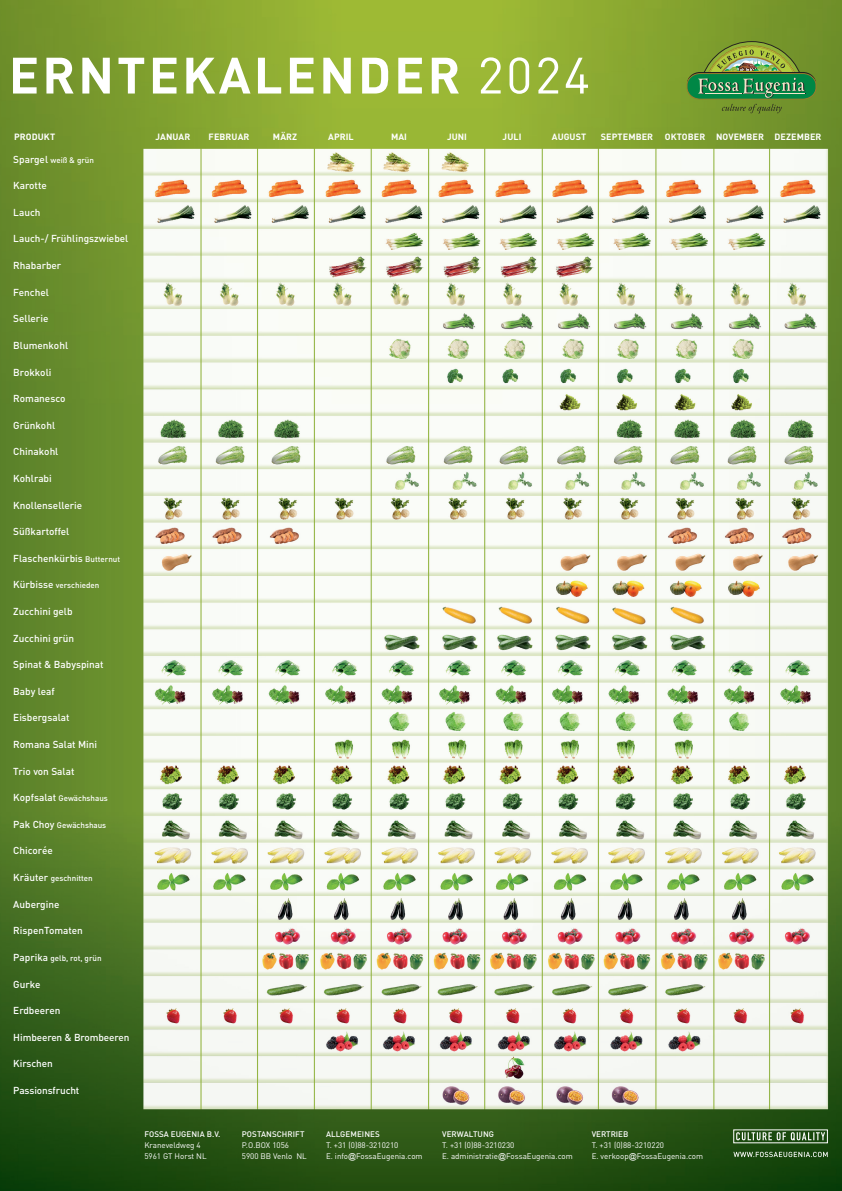
<style>
.page{position:relative;width:842px;height:1191px;background:#fff}
.page>*{position:absolute;margin:0;border:0;box-sizing:border-box;transform-origin:0 0}
.t1{font:700 50.3px "DIN Pro";letter-spacing:.06em;color:#fff}
.t2{font:500 10px "DIN Pro";color:#fff}
.t3{font:700 9px "DIN Pro";letter-spacing:.01em;color:#fff}
.t4{font:8px "DIN Pro";color:#fff}
.t5{font:500 8px "DIN Pro";color:#fff}
.s1{font-weight:400}
.s2{font-size:10px}
.s3{font-size:8px}
.s4{font-family:"Arial"}
</style>
<div class="page">
<img style="left:0;top:0;width:842px;height:1191px">
<svg style="left:686px;top:41px;width:130px;height:72px;background:#639441"></svg>
<svg style="left:736px;top:1132px;width:89px;height:8px"></svg>
<svg style="left:733px;top:1151px;width:95px;height:6px"></svg>
<p class="t1" style="left:9px;top:41px;width:583px">ERNTEKALENDER <span class="s1">2024</span></p>
<p class="t3" style="left:14px;top:131px;width:42px">PRODUKT</p>
<p class="t3" style="left:156px;top:131px;width:36px">JANUAR</p>
<p class="t3" style="left:209px;top:131px;width:42px">FEBRUAR</p>
<p class="t3" style="left:273px;top:131px;width:26px">MÄRZ</p>
<p class="t3" style="left:328px;top:131px;width:27px">APRIL</p>
<p class="t3" style="left:391px;top:131px;width:17px">MAI</p>
<p class="t3" style="left:447px;top:131px;width:22px">JUNI</p>
<p class="t3" style="left:503px;top:131px;width:20px">JULI</p>
<p class="t3" style="left:552px;top:131px;width:36px">AUGUST</p>
<p class="t3" style="left:601px;top:131px;width:54px">SEPTEMBER</p>
<p class="t3" style="left:665px;top:131px;width:158px">OKTOBER NOVEMBER DEZEMBER</p>
<p class="t5" style="left:13px;top:154px;width:82px"><span class="s2">Spargel</span> weiß &amp; grün</p>
<p class="t2" style="left:13px;top:179px;width:35px">Karotte</p>
<p class="t2" style="left:13px;top:205px;width:29px">Lauch</p>
<p class="t2" style="left:13px;top:232px;width:117px">Lauch-/ Frühlingszwiebel</p>
<p class="t2" style="left:13px;top:259px;width:50px">Rhabarber</p>
<p class="t2" style="left:13px;top:285px;width:37px">Fenchel</p>
<p class="t2" style="left:13px;top:312px;width:37px">Sellerie</p>
<p class="t2" style="left:13px;top:338px;width:56px">Blumenkohl</p>
<p class="t2" style="left:13px;top:365px;width:40px">Brokkoli</p>
<p class="t2" style="left:13px;top:392px;width:54px">Romanesco</p>
<p class="t2" style="left:13px;top:418px;width:43px">Grünkohl</p>
<p class="t2" style="left:13px;top:445px;width:47px">Chinakohl</p>
<p class="t2" style="left:13px;top:471px;width:40px">Kohlrabi</p>
<p class="t2" style="left:13px;top:498px;width:70px">Knollensellerie</p>
<p class="t2" style="left:13px;top:525px;width:58px">Süßkartoffel</p>
<p class="t2" style="left:13px;top:551px;width:108px">Flaschenkürbis <span class="s3">Butternut</span></p>
<p class="t5" style="left:13px;top:580px;width:88px"><span class="s2">Kürbisse</span> verschieden</p>
<p class="t2" style="left:13px;top:604px;width:61px">Zucchini gelb</p>
<p class="t2" style="left:13px;top:631px;width:62px">Zucchini grün</p>
<p class="t2" style="left:13px;top:658px;width:92px">Spinat &amp; Babyspinat</p>
<p class="t2" style="left:13px;top:684px;width:43px">Baby leaf</p>
<p class="t2" style="left:13px;top:711px;width:58px">Eisbergsalat</p>
<p class="t2" style="left:13px;top:737px;width:85px">Romana Salat Mini</p>
<p class="t2" style="left:13px;top:764px;width:63px">Trio von Salat</p>
<p class="t5" style="left:13px;top:793px;width:96px"><span class="s2">Kopfsalat</span> Gewächshaus</p>
<p class="t5" style="left:13px;top:819px;width:94px"><span class="s2">Pak Choy</span> Gewächshaus</p>
<p class="t2" style="left:13px;top:844px;width:41px">Chicorée</p>
<p class="t5" style="left:13px;top:872px;width:81px"><span class="s2">Kräuter</span> geschnitten</p>
<p class="t2" style="left:13px;top:897px;width:48px">Aubergine</p>
<p class="t2" style="left:13px;top:924px;width:71px">RispenTomaten</p>
<p class="t5" style="left:13px;top:952px;width:90px"><span class="s2">Paprika</span> gelb, rot, grün</p>
<p class="t2" style="left:13px;top:977px;width:29px">Gurke</p>
<p class="t2" style="left:13px;top:1003px;width:49px">Erdbeeren</p>
<p class="t2" style="left:13px;top:1030px;width:118px">Himbeeren &amp; Brombeeren</p>
<p class="t2" style="left:13px;top:1057px;width:41px">Kirschen</p>
<p class="t2" style="left:13px;top:1083px;width:68px">Passionsfrucht</p>
<p class="t5" style="left:144px;top:1128px;width:77px">FOSSA EUGENIA B.V.</p>
<p class="t4" style="left:144px;top:1139px;width:58px">Kraneveldweg 4</p>
<p class="t4" style="left:144px;top:1150px;width:64px">5961 GT Horst NL</p>
<p class="t5" style="left:242px;top:1128px;width:64px">POSTANSCHRIFT</p>
<p class="t4" style="left:242px;top:1139px;width:49px">P.O.BOX 1056</p>
<p class="t4" style="left:242px;top:1150px;width:67px">5900 BB Venlo NL</p>
<p class="t5" style="left:326px;top:1128px;width:55px">ALLGEMEINES</p>
<p class="t4" style="left:326px;top:1139px;width:74px">T. +31 (0)88-3210210</p>
<p class="t4" style="left:326px;top:1150px;width:98px">E. info<span class="s4">@</span>FossaEugenia.com</p>
<p class="t5" style="left:442px;top:1128px;width:53px">VERWALTUNG</p>
<p class="t4" style="left:442px;top:1139px;width:74px">T. +31 (0)88-3210230</p>
<p class="t4" style="left:442px;top:1150px;width:132px">E. administratie<span class="s4">@</span>FossaEugenia.com</p>
<p class="t5" style="left:592px;top:1128px;width:38px">VERTRIEB</p>
<p class="t4" style="left:592px;top:1139px;width:74px">T. +31 (0)88-3210220</p>
<p class="t4" style="left:592px;top:1150px;width:113px">E. verkoop<span class="s4">@</span>FossaEugenia.com</p>
</div>
